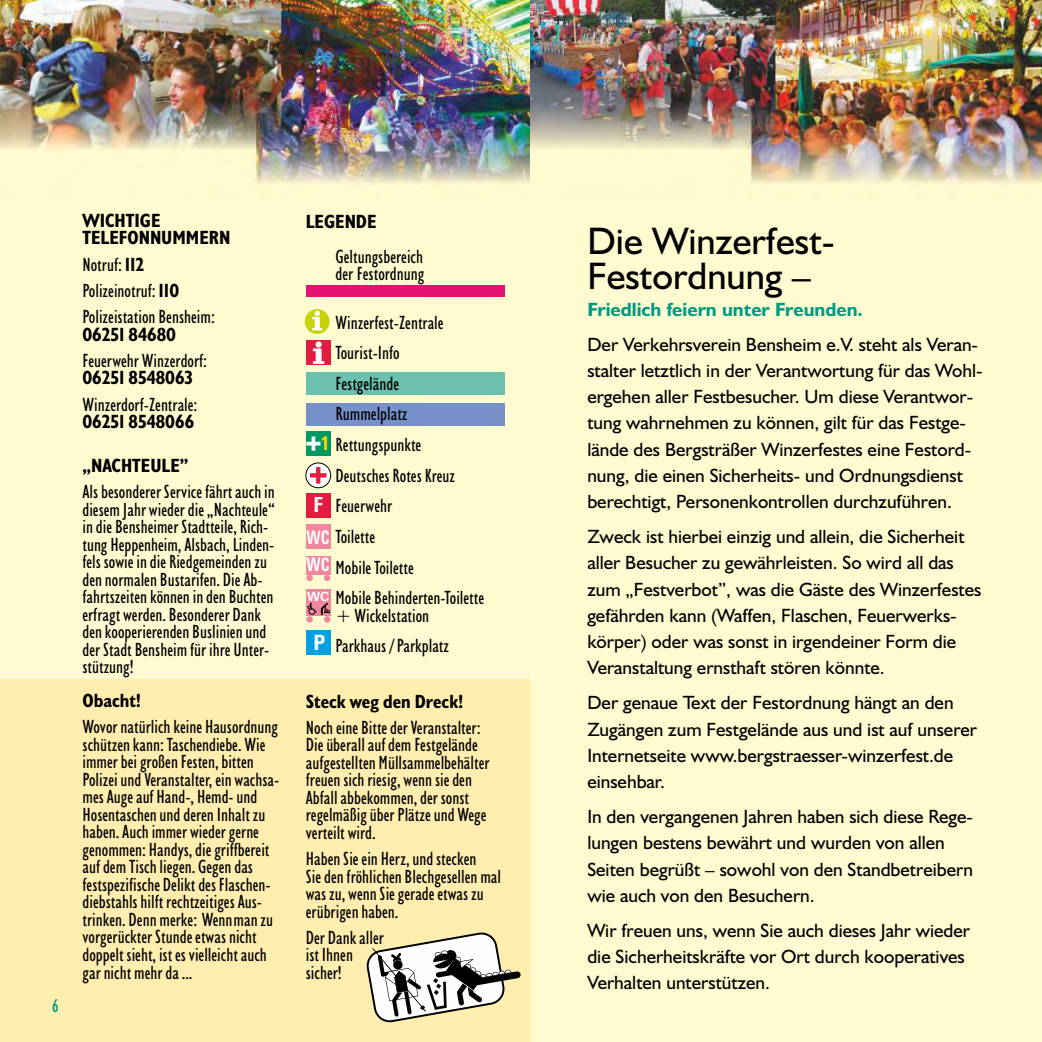
<style>
.page{position:relative;width:1042px;height:1042px;background:#fff}
.page>*{position:absolute;margin:0;border:0;box-sizing:border-box;transform-origin:0 0}
.t1{font:38.5px/35px "Humanist 521 BT";color:#000}
.t2{font:700 condensed 21.18px "Zurich BT";color:#fefefe}
.t3{font:700 condensed 20.82px "Zurich BT";color:#fefefe}
.t4{font:condensed 19.25px/17.5px "Humanist 521 BT";color:#000}
.t5{font:19.25px/26.2px "Humanist 521 BT";color:#000}
.t6{font:700 condensed 19.25px/17.5px "Humanist 521 BT";color:#000}
.t7{font:700 19.25px "Humanist 521 BT";color:#009a84}
.t8{font:condensed 19.25px "Gill Sans";color:#009a84}
.t9{font:700 condensed 18.72px "Zurich BT";color:#fefefe;scale:.85 1}
.t10{font:700 12.78px "Zurich BT";color:#fefefe;scale:1.04 1}
.s1{font-weight:700}
.s2{font-family:"Zurich BT";font-weight:700;font-size:19.6px;color:#ffd500}
.s3{font-family:"Zurich BT";font-weight:700;font-size:18.72px;color:#fefefe}
</style>
<div class="page">
<img style="left:530px;top:0;width:512px;height:1042px">
<div style="left:0;top:610px;width:530px;height:70px;background:#fffad1"></div>
<img style="left:0;top:0;width:530px;height:610px">
<div style="left:0;top:680px;width:530px;height:362px;background:#ffeeaf"></div>
<svg style="left:366px;top:932px;width:155px;height:91px"></svg>
<div style="left:306px;top:493px;width:25px;height:24px;background:#e41b41"></div>
<svg style="left:305px;top:463px;width:26px;height:25px"></svg>
<svg style="left:310px;top:467px;width:16px;height:17px"></svg>
<div style="left:306px;top:431px;width:25px;height:25px;background:#009862"></div>
<svg style="left:306px;top:436px;width:14px;height:15px"></svg>
<div style="left:306px;top:372px;width:198px;height:23px;background:#6cc0ad"></div>
<div style="left:306px;top:403px;width:198px;height:22px;background:#7690c9"></div>
<div style="left:306px;top:286px;width:198px;height:11px;background:#e51170"></div>
<div style="left:306px;top:340px;width:25px;height:25px;background:#e41b41"></div>
<svg style="left:313px;top:341px;width:11px;height:23px"></svg>
<div style="left:305px;top:309px;width:24px;height:25px;background:#c7d30a;border-radius:50%"></div>
<svg style="left:312px;top:311px;width:10px;height:19px"></svg>
<div style="left:306px;top:630px;width:25px;height:25px;background:#00a0e3"></div>
<div style="left:306px;top:556px;width:25px;height:19px;background:#f0879e"></div>
<div style="left:306px;top:575px;width:7px;height:6px;background:#f0879e;border-radius:50%"></div>
<svg style="left:324px;top:575px;width:6px;height:6px"></svg>
<div style="left:306px;top:524px;width:25px;height:24px;background:#f0879e"></div>
<div style="left:306px;top:589px;width:25px;height:27px;background:#f0879e"></div>
<svg style="left:307px;top:603px;width:23px;height:19px"></svg>
<p class="t8" style="left:52px;top:998px;width:9px">6</p>
<p class="t6" style="left:82px;top:213px;width:149px">WICHTIGE<br>TELEFONNUMMERN</p>
<p class="t4" style="left:82px;top:252px;width:134px;line-height:26.2px">Notruf: <span class="s1">112<br></span>Polizeinotruf: <span class="s1">110<br></span>Polizeistation Bensheim:</p>
<p class="t6" style="left:82px;top:327px;width:95px">06251 84680</p>
<p class="t4" style="left:82px;top:353px;width:126px">Feuerwehr Winzerdorf:</p>
<p class="t6" style="left:82px;top:371px;width:112px">06251 8548063</p>
<p class="t4" style="left:82px;top:397px;width:116px">Winzerdorf-Zentrale:</p>
<p class="t6" style="left:82px;top:414px;width:113px">06251 8548066</p>
<p class="t6" style="left:82px;top:458px;width:108px">„NACHTEULE”</p>
<p class="t4" style="left:82px;top:484px;width:194px">Als besonderer Service fährt auch in diesem Jahr wieder die „Nachteule“ in die Bensheimer Stadtteile, Rich&shy;tung Heppenheim, Alsbach, Linden&shy;fels sowie in die Riedgemeinden zu den normalen Bustarifen. Die Ab&shy;fahrtszeiten können in den Buchten erfragt werden. Besonderer Dank den kooperierenden Buslinien und der Stadt Bensheim für ihre Unter&shy;stützung!</p>
<p class="t6" style="left:83px;top:693px;width:60px">Obacht!</p>
<p class="t4" style="left:83px;top:719px;width:198px">Wovor natürlich keine Hausordnung schützen kann: Taschendiebe. Wie immer bei großen Festen, bitten Polizei und Veranstalter, ein wachsa&shy;mes Auge auf Hand-, Hemd- und Hosentaschen und deren Inhalt zu haben. Auch immer wieder gerne genommen: Handys, die griffbereit auf dem Tisch liegen. Gegen das festspezifische Delikt des Flaschen&shy;diebstahls hilft rechtzeitiges Aus&shy;trinken. Denn merke: Wenn man zu vorgerückter Stunde etwas nicht doppelt sieht, ist es vielleicht auch gar nicht mehr da ...</p>
<p class="t6" style="left:306px;top:214px;width:72px">LEGENDE</p>
<p class="t4" style="left:336px;top:249px;width:90px">Geltungsbereich der Festordnung</p>
<p class="t4" style="left:336px;top:308px;width:110px;line-height:30.6px">Winzerfest-Zentrale<br>Tourist-Info<br>Festgelände<br>Rummelplatz</p>
<p class="t4" style="left:321px;top:437px;width:102px"><span class="s2">1</span> Rettungspunkte</p>
<p class="t3" style="left:313px;top:496px;width:12px">F</p>
<p class="t4" style="left:336px;top:461px;width:121px;line-height:30.6px">Deutsches Rotes Kreuz<br>Feuerwehr</p>
<p class="t4" style="left:306px;top:529px;width:70px"><span class="s3">WC</span> Toilette</p>
<p class="t9" style="left:306px;top:557px;width:29px">WC</p>
<p class="t4" style="left:336px;top:553px;width:150px;line-height:30.6px">Mobile Toilette<br>Mobile Behinderten-Toilette</p>
<p class="t4" style="left:336px;top:601px;width:115px;line-height:30.6px">+ Wickelstation<br>Parkhaus / Parkplatz</p>
<p class="t10" style="left:307px;top:591px;width:23px">WC</p>
<p class="t2" style="left:314px;top:634px;width:13px">P</p>
<p class="t6" style="left:306px;top:694px;width:159px">Steck weg den Dreck!</p>
<p class="t4" style="left:306px;top:720px;width:185px">Noch eine Bitte der Veranstalter:<br>Die überall auf dem Festgelände aufgestellten Müllsammelbehälter freuen sich riesig, wenn sie den<br>Abfall abbekommen, der sonst regelmäßig über Plätze und Wege verteilt wird.</p>
<p class="t4" style="left:306px;top:851px;width:197px">Haben Sie ein Herz, und stecken<br>Sie den fröhlichen Blechgesellen mal was zu, wenn Sie gerade etwas zu erübrigen haben.</p>
<p class="t4" style="left:306px;top:930px;width:80px">Der Dank aller ist Ihnen sicher!</p>
<h1 class="t1" style="left:587px;top:227px;width:249px">Die Winzerfest-<br>Festordnung –</h1>
<p class="t7" style="left:587px;top:301px;width:277px">Friedlich feiern unter Freunden.</p>
<p class="t5" style="left:587px;top:332px;width:397px">Der Verkehrsverein Bensheim e.V. steht als Veran&shy;stalter letztlich in der Verantwortung für das Wohl&shy;ergehen aller Festbesucher. Um diese Verantwor&shy;tung wahrnehmen zu können, gilt für das Festge&shy;lände des Bergsträßer Winzerfestes eine Festord&shy;nung, die einen Sicherheits- und Ordnungsdienst berechtigt, Personenkontrollen durchzuführen.</p>
<p class="t5" style="left:587px;top:525px;width:396px">Zweck ist hierbei einzig und allein, die Sicherheit aller Besucher zu gewährleisten. So wird all das zum „Festverbot”, was die Gäste des Winzerfestes gefährden kann (Waffen, Flaschen, Feuerwerks&shy;körper) oder was sonst in irgendeiner Form die Veranstaltung ernsthaft stören könnte.</p>
<p class="t5" style="left:587px;top:691px;width:391px">Der genaue Text der Festordnung hängt an den Zugängen zum Festgelände aus und ist auf unserer Internetseite www.bergstraesser-winzerfest.de einsehbar.</p>
<p class="t5" style="left:587px;top:805px;width:387px">In den vergangenen Jahren haben sich diese Rege&shy;lungen bestens bewährt und wurden von allen Seiten begrüßt – sowohl von den Standbetreibern wie auch von den Besuchern.</p>
<p class="t5" style="left:587px;top:918px;width:384px">Wir freuen uns, wenn Sie auch dieses Jahr wieder die Sicherheitskräfte vor Ort durch kooperatives<br>Verhalten unterstützen.</p>
</div>
